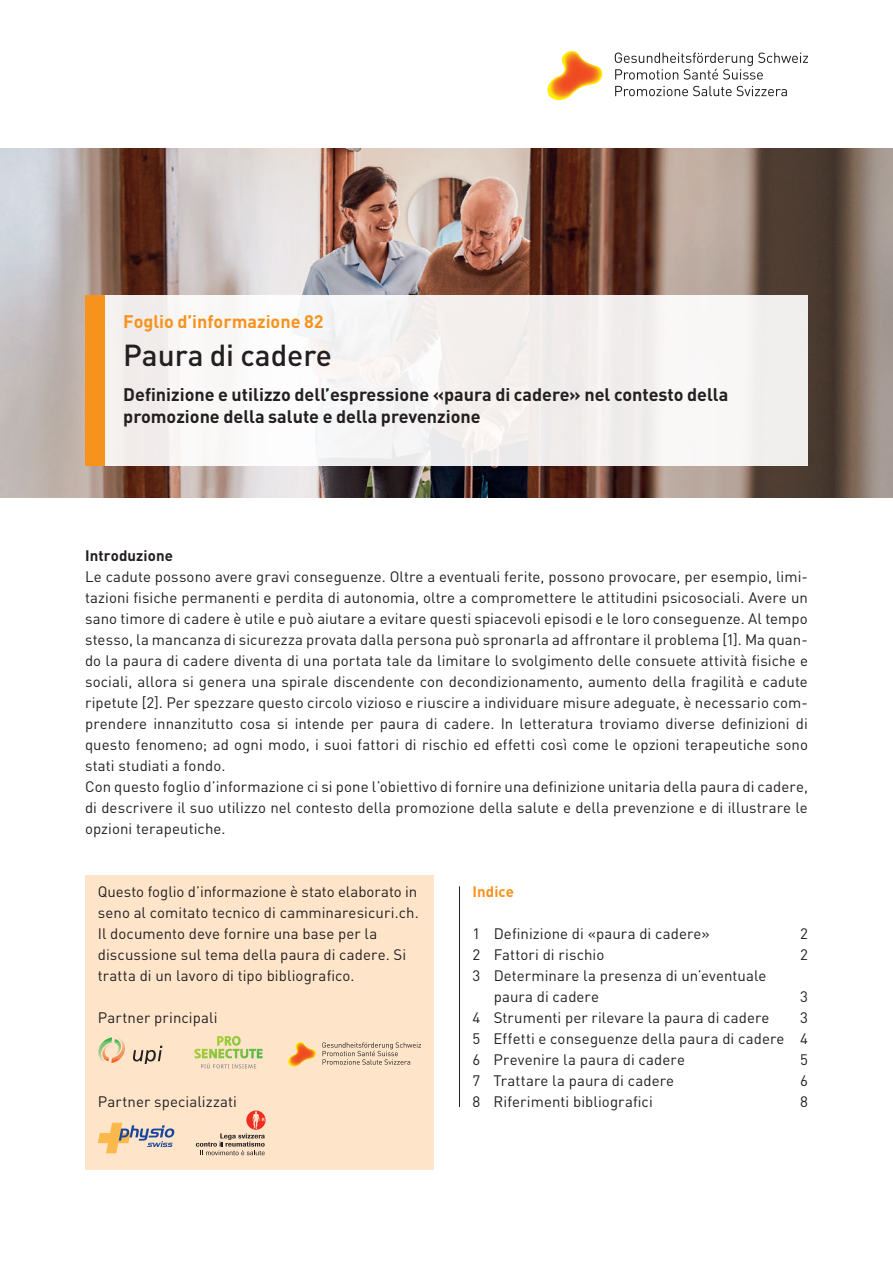
<style>
.page{position:relative;width:893px;height:1263px;background:#fff}
.page>*{position:absolute;margin:0;border:0;box-sizing:border-box;transform-origin:0 0}
.t1{font:500 30px "DIN Pro";color:#231f20}
.t2{font:700 18px/22.5px "DIN Pro";color:#231f20}
.t3{font:700 18px "DIN Pro";color:#f7931d}
.t4{font:15px/21px "DIN Pro";letter-spacing:.005em;color:#231f20}
.t5{font:700 15px "DIN Pro";letter-spacing:.01em;color:#231f20}
.t6{font:700 15px "DIN Pro";letter-spacing:.005em;color:#f7931d}
</style>
<div class="page">
<img style="left:0;top:149px;width:893px;height:349px">
<div style="left:85px;top:296px;width:723px;height:170px;background:#f5f2f1"></div>
<div style="left:85px;top:296px;width:19px;height:170px;background:#f7931d"></div>
<img style="left:547px;top:51px;width:56px;height:49px">
<svg style="left:615px;top:53px;width:193px;height:27px"></svg>
<svg style="left:615px;top:86px;width:172px;height:10px"></svg>
<hr style="left:459px;top:886px;width:1px;height:221px;background:#231f20">
<div style="left:85px;top:876px;width:349px;height:294px;background:#fee5ca"></div>
<svg style="left:98px;top:1123px;width:76px;height:30px"></svg>
<svg style="left:196px;top:1110px;width:70px;height:45px"></svg>
<svg style="left:194px;top:1036px;width:69px;height:32px"></svg>
<img style="left:288px;top:1042px;width:28px;height:25px">
<svg style="left:322px;top:1042px;width:99px;height:23px"></svg>
<svg style="left:98px;top:1037px;width:27px;height:26px"></svg>
<svg style="left:133px;top:1046px;width:29px;height:17px"></svg>
<p class="t3" style="left:123px;top:310px;width:202px">Foglio d’informazione 82</p>
<h1 class="t1" style="left:123px;top:334px;width:210px">Paura di cadere</h1>
<p class="t2" style="left:123px;top:382px;width:606px">Definizione e utilizzo dell’espressione «paura di cadere» nel contesto della promozione della salute e della prevenzione</p>
<p class="t5" style="left:85px;top:545px;width:89px">Introduzione</p>
<p class="t4" style="left:85px;top:565px;width:724px">Le cadute possono avere gravi conseguenze. Oltre a eventuali ferite, possono provocare, per esempio, limi&shy;tazioni fisiche permanenti e perdita di autonomia, oltre a compromettere le attitudini psicosociali. Avere un sano timore di cadere è utile e può aiutare a evitare questi spiacevoli episodi e le loro conseguenze. Al tempo stesso, la mancanza di sicurezza provata dalla persona può spronarla ad affrontare il problema [1]. Ma quan&shy;do la paura di cadere diventa di una portata tale da limitare lo svolgimento delle consuete attività fisiche e sociali, allora si genera una spirale discendente con decondizionamento, aumento della fragilità e cadute ripetute [2]. Per spezzare questo circolo vizioso e riuscire a individuare misure adeguate, è necessario com&shy;prendere innanzitutto cosa si intende per paura di cadere. In letteratura troviamo diverse definizioni di questo fenomeno; ad ogni modo, i suoi fattori di rischio ed effetti così come le opzioni terapeutiche sono stati studiati a fondo.<br>Con questo foglio d’informazione ci si pone l’obiettivo di fornire una definizione unitaria della paura di cadere, di descrivere il suo utilizzo nel contesto della promozione della salute e della prevenzione e di illustrare le opzioni terapeutiche.</p>
<p class="t4" style="left:98px;top:880px;width:322px">Questo foglio d’informazione è stato elaborato in seno al comitato tecnico di camminaresicuri.ch.<br>Il documento deve fornire una base per la discussione sul tema della paura di cadere. Si tratta di un lavoro di tipo bibliografico.</p>
<p class="t4" style="left:98px;top:1006px;width:121px">Partner principali</p>
<p class="t4" style="left:98px;top:1090px;width:141px">Partner specializzati</p>
<p class="t6" style="left:472px;top:881px;width:43px">Indice</p>
<p class="t4" style="left:472px;top:922px;width:239px">1 Definizione di «paura di cadere»</p>
<p class="t4" style="left:800px;top:922px;width:9px">2</p>
<p class="t4" style="left:472px;top:943px;width:133px">2 Fattori di rischio</p>
<p class="t4" style="left:800px;top:943px;width:9px">2</p>
<p class="t4" style="left:494px;top:964px;width:274px;text-indent:-21px">3 Determinare la presenza di un’eventuale paura di cadere</p>
<p class="t4" style="left:800px;top:985px;width:9px">3</p>
<p class="t4" style="left:472px;top:1006px;width:337px;text-align:justify;text-indent:328px">3<br>5 Effetti e conseguenze della paura di cadere 4<br>6 Prevenire la paura di cadere</p>
<p class="t4" style="left:472px;top:1006px;width:299px">4 Strumenti per rilevare la paura di cadere</p>
<p class="t4" style="left:800px;top:1048px;width:9px">5</p>
<p class="t4" style="left:472px;top:1069px;width:203px">7 Trattare la paura di cadere</p>
<p class="t4" style="left:800px;top:1069px;width:9px">6</p>
<p class="t4" style="left:472px;top:1090px;width:182px">8 Riferimenti bibliografici</p>
<p class="t4" style="left:800px;top:1090px;width:9px">8</p>
</div>
